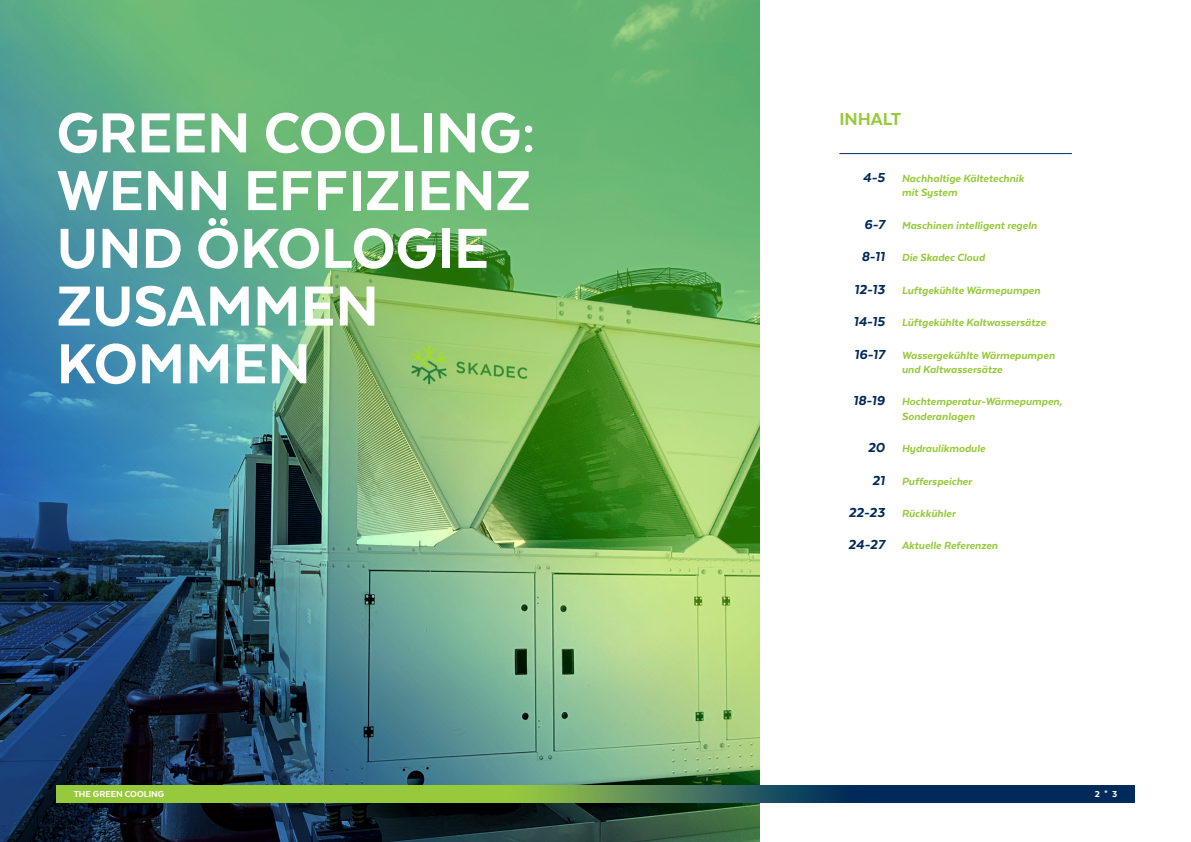
<style>
.page{position:relative;width:1191px;height:842px;background:#fff}
.page>*{position:absolute;margin:0;border:0;box-sizing:border-box;transform-origin:0 0}
.t1{font:800 65px/57.7px "Texta";color:#fff}
.t2{font:800 20px "Texta";color:#97c93c}
.t3{font:italic 800 12px/14.4px "Texta";color:#97c93c}
.t4{font:800 10px "Texta";color:#fff}
.s1{font-size:15px;color:#002a59}
</style>
<div class="page">
<img style="left:0;top:0;width:760px;height:842px">
<hr style="left:839px;top:153px;width:232px;height:1px;background:#002a59">
<svg style="left:57px;top:785px;width:1077px;height:17px;background:#57864c"></svg>
<h1 class="t1" style="left:57px;top:103px;width:481px">GREEN COOLING:<br>WENN EFFIZIENZ<br>UND ÖKOLOGIE<br>ZUSAMMEN<br>KOMMEN</h1>
<h2 class="t2" style="left:839px;top:109px;width:64px">INHALT</h2>
<p class="t3" style="left:901px;top:171px;width:124px;text-indent:-39px"><span class="s1">4-5</span> Nachhaltige Kältetechnik mit System</p>
<p class="t3" style="left:864px;top:218px;width:174px"><span class="s1">6-7</span> Maschinen intelligent regeln</p>
<p class="t3" style="left:861px;top:250px;width:125px"><span class="s1">8-11</span> Die Skadec Cloud</p>
<p class="t3" style="left:854px;top:283px;width:187px"><span class="s1">12-13</span> Luftgekühlte Wärmepumpen</p>
<p class="t3" style="left:853px;top:315px;width:194px"><span class="s1">14-15</span> Lüftgekühlte Kaltwassersätze</p>
<p class="t3" style="left:854px;top:348px;width:202px;text-align:center"><span class="s1">16-17</span> Wassergekühlte Wärmepumpen und Kaltwassersätze</p>
<p class="t3" style="left:901px;top:394px;width:162px;text-indent:-49px"><span class="s1">18-19</span> Hochtemperatur-Wärmepumpen,<br>Sonderanlagen</p>
<p class="t3" style="left:867px;top:441px;width:119px"><span class="s1">20</span> Hydraulikmodule</p>
<p class="t3" style="left:872px;top:474px;width:101px"><span class="s1">21</span> Pufferspeicher</p>
<p class="t3" style="left:848px;top:506px;width:108px"><span class="s1">22-23</span> Rückkühler</p>
<p class="t3" style="left:848px;top:538px;width:151px"><span class="s1">24-27</span> Aktuelle Referenzen</p>
<p class="t4" style="left:74px;top:789px;width:92px">THE GREEN COOLING</p>
<p class="t4" style="left:1094px;top:789px;width:24px">2 * 3</p>
</div>
